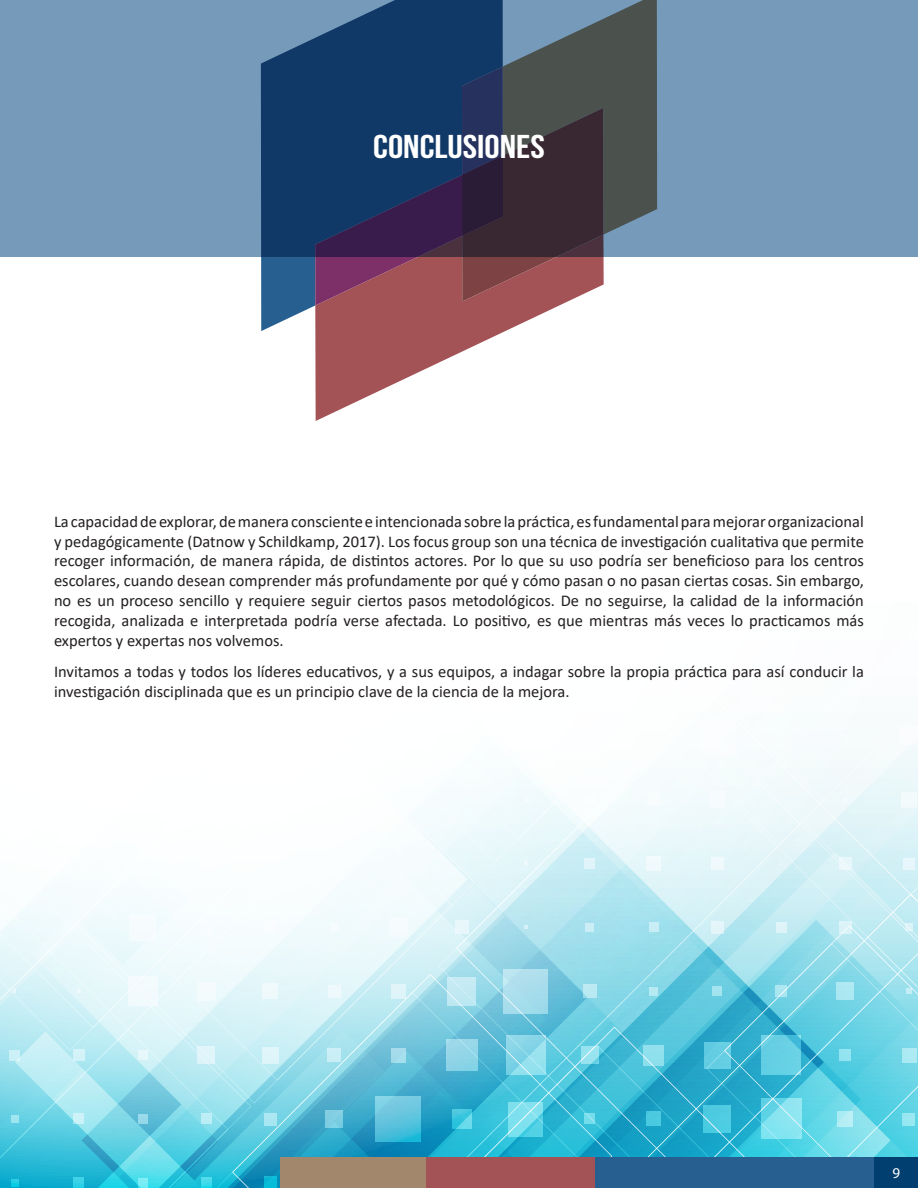
<style>
.page{position:relative;width:918px;height:1188px;background:#fff}
.page>*{position:absolute;margin:0;border:0;box-sizing:border-box;transform-origin:0 0}
.t1{font:700 33px "Bebas Neue";color:#fff;scale:1.16 1}
.t2{font:16.5px/19.8px "Calibri";color:#231f20;text-align:justify}
.t3{font:15px "Myriad Pro";color:#fff}
</style>
<div class="page">
<svg style="left:0;top:783px;width:918px;height:405px"></svg>
<svg style="left:11px;top:1179px;width:8px;height:8px"></svg>
<div style="left:11px;top:1115px;width:8px;height:8px;background:#9fe5f1"></div>
<div style="left:10px;top:1050px;width:10px;height:10px;background:#ccf0f7"></div>
<svg style="left:73px;top:1178px;width:11px;height:10px"></svg>
<div style="left:73px;top:1114px;width:11px;height:10px;background:#cbf3f8"></div>
<div style="left:73px;top:1049px;width:12px;height:12px;background:#d2f2f8"></div>
<svg style="left:138px;top:1178px;width:9px;height:10px"></svg>
<div style="left:138px;top:1114px;width:9px;height:10px;background:#96d9e9"></div>
<div style="left:138px;top:1050px;width:9px;height:10px;background:#e6f7fb"></div>
<div style="left:128px;top:977px;width:29px;height:29px;background:#f3fafd"></div>
<div style="left:130px;top:914px;width:26px;height:26px;background:#f6fbfd"></div>
<svg style="left:201px;top:1178px;width:11px;height:10px"></svg>
<div style="left:201px;top:1114px;width:11px;height:10px;background:#bdeef5"></div>
<div style="left:198px;top:1047px;width:17px;height:17px;background:#dff5f9"></div>
<div style="left:197px;top:982px;width:18px;height:18px;background:#f4fbfd"></div>
<div style="left:199px;top:920px;width:15px;height:15px;background:#fdfeff"></div>
<div style="left:264px;top:1177px;width:13px;height:11px;background:#06bdd8"></div>
<div style="left:264px;top:1113px;width:13px;height:12px;background:#aae7f1"></div>
<div style="left:262px;top:1047px;width:16px;height:16px;background:#dff5fa"></div>
<div style="left:263px;top:984px;width:15px;height:15px;background:#eff9fc"></div>
<div style="left:264px;top:921px;width:13px;height:13px;background:#fdfeff"></div>
<div style="left:326px;top:1110px;width:17px;height:17px;background:#80cee2"></div>
<div style="left:327px;top:1048px;width:14px;height:14px;background:#caeff6"></div>
<div style="left:328px;top:985px;width:12px;height:13px;background:#eff9fc"></div>
<div style="left:330px;top:924px;width:8px;height:7px;background:#fdfeff"></div>
<svg style="left:376px;top:1096px;width:45px;height:46px;background:#5cc3dd"></svg>
<div style="left:391px;top:1048px;width:14px;height:14px;background:#a5dceb"></div>
<div style="left:391px;top:984px;width:14px;height:14px;background:#dff5f9"></div>
<div style="left:389px;top:918px;width:18px;height:18px;background:#f6fbfd"></div>
<svg style="left:452px;top:1109px;width:19px;height:20px"></svg>
<svg style="left:446px;top:1040px;width:31px;height:31px"></svg>
<div style="left:448px;top:977px;width:28px;height:29px;background:#c3eaf3"></div>
<div style="left:455px;top:921px;width:14px;height:13px;background:#e8f7fa"></div>
<svg style="left:508px;top:1102px;width:35px;height:34px"></svg>
<svg style="left:506px;top:1035px;width:40px;height:40px;background:#8ddaea"></svg>
<div style="left:504px;top:969px;width:44px;height:44px;background:linear-gradient(to right,#b3e1ee,#a3dbeb)"></div>
<svg style="left:524px;top:925px;width:4px;height:4px"></svg>
<svg style="left:524px;top:862px;width:4px;height:3px"></svg>
<svg style="left:524px;top:798px;width:4px;height:4px"></svg>
<svg style="left:584px;top:1114px;width:11px;height:10px"></svg>
<svg style="left:581px;top:1047px;width:17px;height:17px"></svg>
<div style="left:583px;top:984px;width:13px;height:14px;background:#bae9f3"></div>
<div style="left:585px;top:923px;width:9px;height:9px;background:#cbedf6"></div>
<div style="left:584px;top:858px;width:11px;height:11px;background:#e0f4f9"></div>
<div style="left:585px;top:795px;width:9px;height:9px;background:#fdfeff"></div>
<div style="left:646px;top:1112px;width:15px;height:14px;background:#4bcae0"></div>
<div style="left:643px;top:1045px;width:21px;height:21px;background:#90e0ed"></div>
<div style="left:649px;top:987px;width:9px;height:9px;background:#b5eaf2"></div>
<div style="left:649px;top:923px;width:9px;height:9px;background:#c8edf5"></div>
<div style="left:646px;top:856px;width:15px;height:15px;background:#f1f9fc"></div>
<div style="left:647px;top:793px;width:13px;height:13px;background:#fdfeff"></div>
<div style="left:703px;top:1105px;width:28px;height:28px;background:#4dcbe1"></div>
<svg style="left:704px;top:1042px;width:26px;height:26px"></svg>
<div style="left:713px;top:987px;width:9px;height:9px;background:#a2e4ef"></div>
<div style="left:711px;top:921px;width:13px;height:13px;background:#e4f5f9"></div>
<div style="left:711px;top:857px;width:13px;height:13px;background:#eff9fc"></div>
<div style="left:709px;top:792px;width:17px;height:16px;background:#f6fbfd"></div>
<svg style="left:514px;top:745px;width:404px;height:38px"></svg>
<svg style="left:758px;top:789px;width:160px;height:368px;background:#99dfec"></svg>
<svg style="left:905px;top:924px;width:8px;height:7px"></svg>
<div style="left:903px;top:858px;width:12px;height:11px;background:#e6f6fa"></div>
<div style="left:901px;top:792px;width:16px;height:15px;background:#f2fafc"></div>
<div style="left:0;top:0;width:918px;height:256px;background:#769ab9"></div>
<svg style="left:261px;top:38px;width:54px;height:293px;background:#244e7a"></svg>
<svg style="left:315px;top:305px;width:245px;height:116px"></svg>
<svg style="left:315px;top:0;width:342px;height:305px;background:#454760"></svg>
<div style="left:281px;top:1157px;width:637px;height:31px;background:#265f90"></div>
<div style="left:874px;top:1157px;width:44px;height:31px;background:#003f70"></div>
<div style="left:281px;top:1157px;width:314px;height:31px;background:#a35256"></div>
<div style="left:281px;top:1157px;width:145px;height:31px;background:#a2876c"></div>
<p class="t1" style="left:373px;top:128px;width:149px">CONCLUSIONES</p>
<p class="t2" style="left:54px;top:511px;width:812px">La capacidad de explorar, de manera consciente e intencionada sobre la práctica, es fundamental para mejorar organizacional y pedagógicamente (Datnow y Schildkamp, 2017). Los focus group son una técnica de investigación cualitativa que permite recoger información, de manera rápida, de distintos actores. Por lo que su uso podría ser beneficioso para los centros escolares, cuando desean comprender más profundamente por qué y cómo pasan o no pasan ciertas cosas. Sin embargo, no es un proceso sencillo y requiere seguir ciertos pasos metodológicos. De no seguirse, la calidad de la información recogida, analizada e interpretada podría verse afectada. Lo positivo, es que mientras más veces lo practicamos más expertos y expertas nos volvemos.</p>
<p class="t2" style="left:54px;top:662px;width:811px">Invitamos a todas y todos los líderes educativos, y a sus equipos, a indagar sobre la propia práctica para así conducir la investigación disciplinada que es un principio clave de la ciencia de la mejora.</p>
<p class="t3" style="left:892px;top:1164px;width:9px">9</p>
</div>
